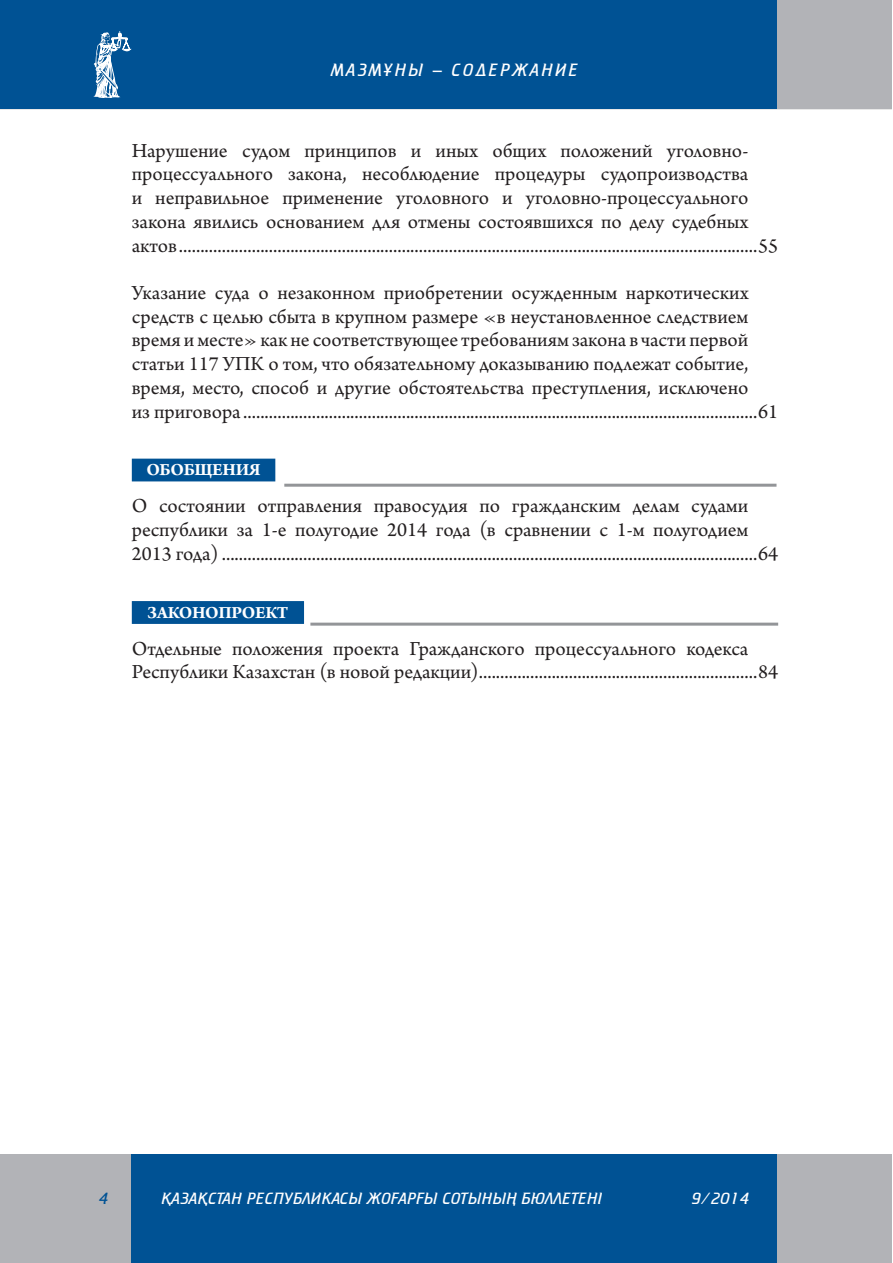
<style>
.page{position:relative;width:893px;height:1263px;background:#fff}
.page>*{position:absolute;margin:0;border:0;box-sizing:border-box;transform-origin:0 0}
.t1{font:21px/23.7px "Arno Pro";color:#231f20}
.t2{font:700 18px "Arno Pro";letter-spacing:-.02em;color:#fff}
.t3{font:300 18px "FK Cricket";letter-spacing:.11em;color:#fff}
.t4{font:300 16.5px "FK Cricket";color:#fff}
.t5{font:300 16.5px "FK Cricket";color:#005294}
</style>
<div class="page">
<div style="left:777px;top:1155px;width:114px;height:108px;background:#b2b3b7"></div>
<div style="left:130px;top:1155px;width:647px;height:108px;background:#005294"></div>
<div style="left:0;top:1155px;width:130px;height:108px;background:#b2b3b7"></div>
<div style="left:777px;top:0;width:114px;height:109px;background:#b2b3b7"></div>
<div style="left:0;top:0;width:777px;height:109px;background:#005294"></div>
<svg style="left:93px;top:31px;width:39px;height:67px"></svg>
<div style="left:132px;top:601px;width:172px;height:23px;background:#005294;border:2px solid #005294"></div>
<hr style="left:310px;top:623px;width:468px;height:3px;background:#939598">
<div style="left:132px;top:459px;width:143px;height:22px;background:#005294"></div>
<hr style="left:284px;top:484px;width:492px;height:3px;background:#939598">
<p class="t3" style="left:332px;top:61px;width:248px">МАЗМ±НЫ - СОДЕРЖАНИЕ</p>
<p class="t1" style="left:132px;top:140px;width:648px">Нарушение судом принципов и иных общих положений уголовно&shy;процессуального закона, несоблюдение процедуры судопроизводства<br>и неправильное применение уголовного и уголовно-процессуального закона явились основанием для отмены состоявшихся по делу судебных актов.......................................................................................................................................55</p>
<p class="t1" style="left:132px;top:282px;width:648px">Указание суда о незаконном приобретении осужденным наркотических средств с целью сбыта в крупном размере «в неустановленное следствием время и месте» как не соответствующее требованиям закона в части первой статьи 117 УПК о том, что обязательному доказыванию подлежат событие, время, место, способ и другие обстоятельства преступления, исключено<br>из приговора ........................................................................................................................61</p>
<p class="t2" style="left:146px;top:459px;width:116px">ОБОБЩЕНИЯ</p>
<p class="t1" style="left:132px;top:495px;width:648px">О состоянии отправления правосудия по гражданским делам судами республики за 1-е полугодие 2014 года (в сравнении с 1-м полугодием<br>2013 года) .............................................................................................................................64</p>
<p class="t2" style="left:148px;top:602px;width:142px">ЗАКОНОПРОЕКТ</p>
<p class="t1" style="left:132px;top:637px;width:648px">Отдельные положения проекта Гражданского процессуального кодекса<br>Республики Казахстан (в новой редакции).................................................................84</p>
<p class="t5" style="left:99px;top:1190px;width:11px">4</p>
<p class="t4" style="left:162px;top:1190px;width:443px">¬АЗА¬СТАН РЕСПУБЛИКАСЫ ЖОªАРªЫ СОТЫНЫ£ БЮЛЛЕТЕНI</p>
<p class="t4" style="left:692px;top:1191px;width:59px">9/2014</p>
</div>
